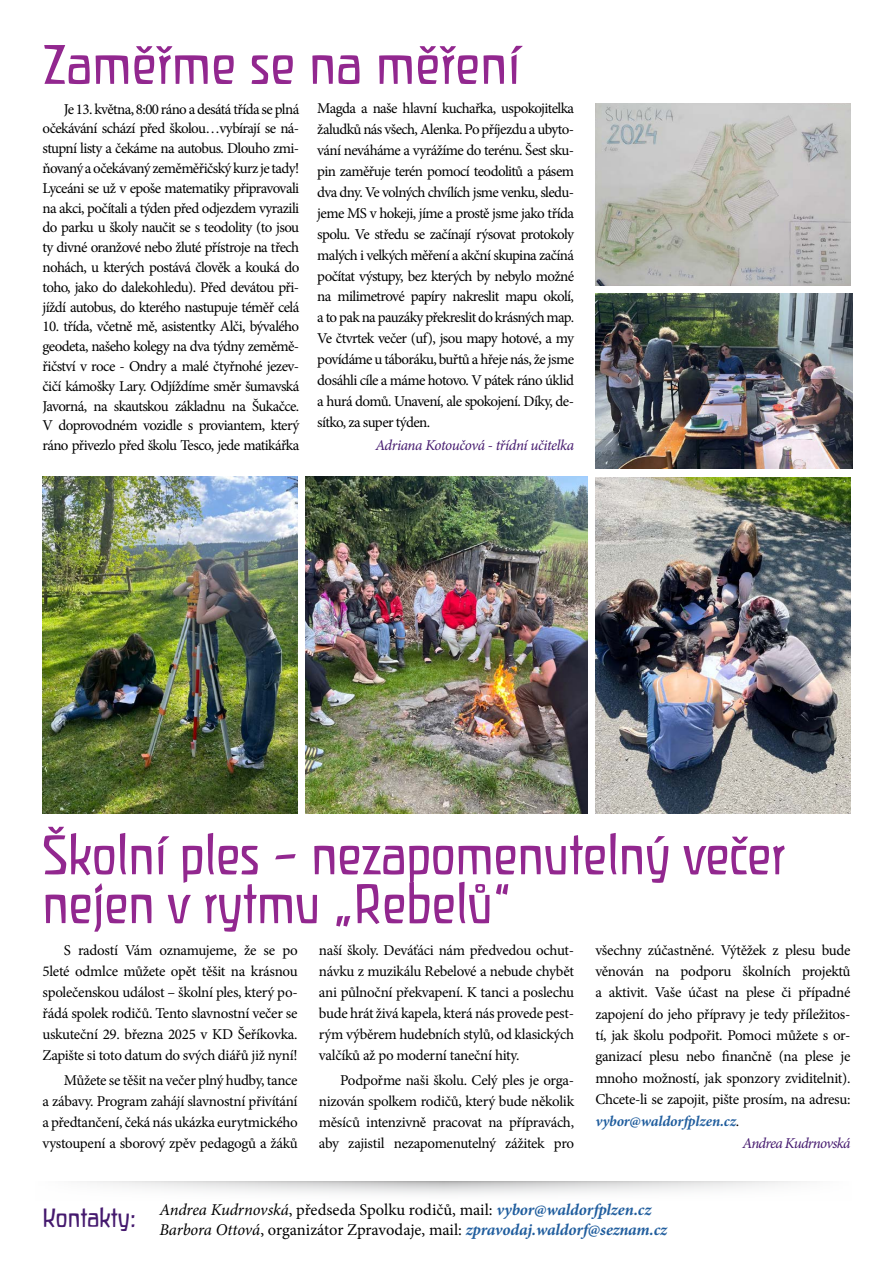
<style>
.page{position:relative;width:893px;height:1263px;background:#fff}
.page>*{position:absolute;margin:0;border:0;box-sizing:border-box;transform-origin:0 0}
.t1{font:57px/48.9px "Liant";color:#92278f}
.t2{font:16.5px/19.5px "Minion Pro";letter-spacing:-.005em;color:#000}
.t3{font:15px/19.8px "Minion Pro";letter-spacing:-.025em;color:#000;text-align:justify}
.t4{font:italic 15px "Minion Pro";letter-spacing:-.035em;color:#45196e}
.t5{font:italic 700 15px "Minion Pro";letter-spacing:-.01em;color:#215e9e}
.s1{font-weight:400;font-style:normal;color:#000}
.s2{font-family:"Liant";font-size:27px;color:#45196e}
.s3{font-style:italic}
.s4{font-weight:700;font-style:italic;color:#215e9e}
</style>
<div class="page">
<svg style="left:80px;top:1181px;width:727px;height:14px"></svg>
<img style="left:595px;top:477px;width:255px;height:336px">
<img style="left:43px;top:477px;width:255px;height:336px">
<img style="left:306px;top:476px;width:281px;height:337px">
<img style="left:595px;top:103px;width:255px;height:183px">
<img style="left:595px;top:293px;width:257px;height:175px">
<h1 class="t1" style="left:43px;top:39px;width:479px">Zaměřme se na měření</h1>
<p class="t3" style="left:43px;top:99px;width:258px;text-indent:21px">Je 13. května, 8:00 ráno a desátá třída se plná očekávání schází před školou…vybírají se ná&shy;stupní listy a čekáme na autobus. Dlouho zmi&shy;ňovaný a očekávaný zeměměřičský kurz je tady!<br>Lyceáni se už v epoše matematiky připravovali na akci, počítali a týden před odjezdem vyrazili do parku u školy naučit se s teodolity (to jsou ty divné oranžové nebo žluté přístroje na třech nohách, u kterých postává člověk a kouká do toho, jako do dalekohledu). Před devátou při&shy;jíždí autobus, do kterého nastupuje téměř celá</p>
<p class="t3" style="left:43px;top:317px;width:258px">10. třída, včetně mě, asistentky Alči, bývalého geodeta, našeho kolegy na dva týdny zeměmě&shy;řičství v roce - Ondry a malé čtyřnohé jezev&shy;čičí kámošky Lary. Odjíždíme směr šumavská Javorná, na skautskou základnu na Šukačce.<br>V doprovodném vozidle s proviantem, který ráno přivezlo před školu Tesco, jede matikářka</p>
<p class="t3" style="left:317px;top:98px;width:258px;line-height:20.9px">Magda a naše hlavní kuchařka, uspokojitelka žaludků nás všech, Alenka. Po příjezdu a ubyto&shy;vání neváháme a vyrážíme do terénu. Šest sku&shy;pin zaměřuje terén pomocí teodolitů a pásem dva dny. Ve volných chvílích jsme venku, sledu&shy;jeme MS v hokeji, jíme a prostě jsme jako třída spolu. Ve středu se začínají rýsovat protokoly malých i velkých měření a akční skupina začíná počítat výstupy, bez kterých by nebylo možné na milimetrové papíry nakreslit mapu okolí, a to pak na pauzáky překreslit do krásných map.<br>Ve čtvrtek večer (uf), jsou mapy hotové, a my povídáme u táboráku, buřtů a hřeje nás, že jsme dosáhli cíle a máme hotovo. V pátek ráno úklid a hurá domů. Unavení, ale spokojení. Díky, de&shy;sítko, za super týden.</p>
<p class="t4" style="left:375px;top:435px;width:200px">Adriana Kotoučová - třídní učitelka</p>
<h1 class="t1" style="left:43px;top:829px;width:744px">Školní ples – nezapomenutelný večer nejen v rytmu „Rebelů“</h1>
<p class="t3" style="left:43px;top:939px;width:257px;line-height:21px;text-indent:21px">S radostí Vám oznamujeme, že se po 5leté odmlce můžete opět těšit na krásnou společenskou událost – školní ples, který po&shy;řádá spolek rodičů. Tento slavnostní večer se uskuteční 29. března 2025 v KD Šeříkovka.<br>Zapište si toto datum do svých diářů již nyní!</p>
<p class="t3" style="left:43px;top:1070px;width:257px;line-height:21px;text-indent:21px">Můžete se těšit na večer plný hudby, tance a zábavy. Program zahájí slavnostní přivítání a předtančení, čeká nás ukázka eurytmického vystoupení a sborový zpěv pedagogů a žáků</p>
<p class="t3" style="left:319px;top:939px;width:257px;line-height:21px">naší školy. Deváťáci nám předvedou ochut&shy;návku z muzikálu Rebelové a nebude chybět ani půlnoční překvapení. K tanci a poslechu bude hrát živá kapela, která nás provede pest&shy;rým výběrem hudebních stylů, od klasických valčíků až po moderní taneční hity.</p>
<p class="t3" style="left:319px;top:1070px;width:257px;line-height:21px;text-indent:21px">Podpořme naši školu. Celý ples je orga&shy;nizován spolkem rodičů, který bude několik měsíců intenzivně pracovat na přípravách, aby zajistil nezapomenutelný zážitek pro</p>
<p class="t3" style="left:595px;top:940px;width:257px">všechny zúčastněné. Výtěžek z plesu bude</p>
<p class="t3" style="left:595px;top:961px;width:257px">věnován na podporu školních projektů</p>
<p class="t3" style="left:595px;top:983px;width:257px">a aktivit. Vaše účast na plese či případné</p>
<p class="t3" style="left:595px;top:1004px;width:257px">zapojení do jeho přípravy je tedy příležitos-</p>
<p class="t3" style="left:595px;top:1025px;width:257px">tí, jak školu podpořit. Pomoci můžete s or-</p>
<p class="t3" style="left:595px;top:1047px;width:257px">ganizací plesu nebo finančně (na plese je</p>
<p class="t3" style="left:595px;top:1068px;width:257px">mnoho možností, jak sponzory zviditelnit).</p>
<p class="t3" style="left:595px;top:1089px;width:257px">Chcete-li se zapojit, pište prosím, na adresu:</p>
<p class="t5" style="left:595px;top:1110px;width:145px">vybor@waldorfplzen.cz<span class="s1">.</span></p>
<p class="t4" style="left:742px;top:1133px;width:110px">Andrea Kudrnovská</p>
<p class="t2" style="left:159px;top:1200px;width:509px;text-indent:-117px"><span class="s2">Kontakty:</span> <span class="s3">Andrea Kudrnovská</span>, předseda Spolku rodičů, mail: <span class="s4">vybor@waldorfplzen.cz<br></span><span class="s3">Barbora Ottová</span>, organizátor Zpravodaje, mail: <span class="s4">zpravodaj.waldorf@seznam.cz</span></p>
</div>
